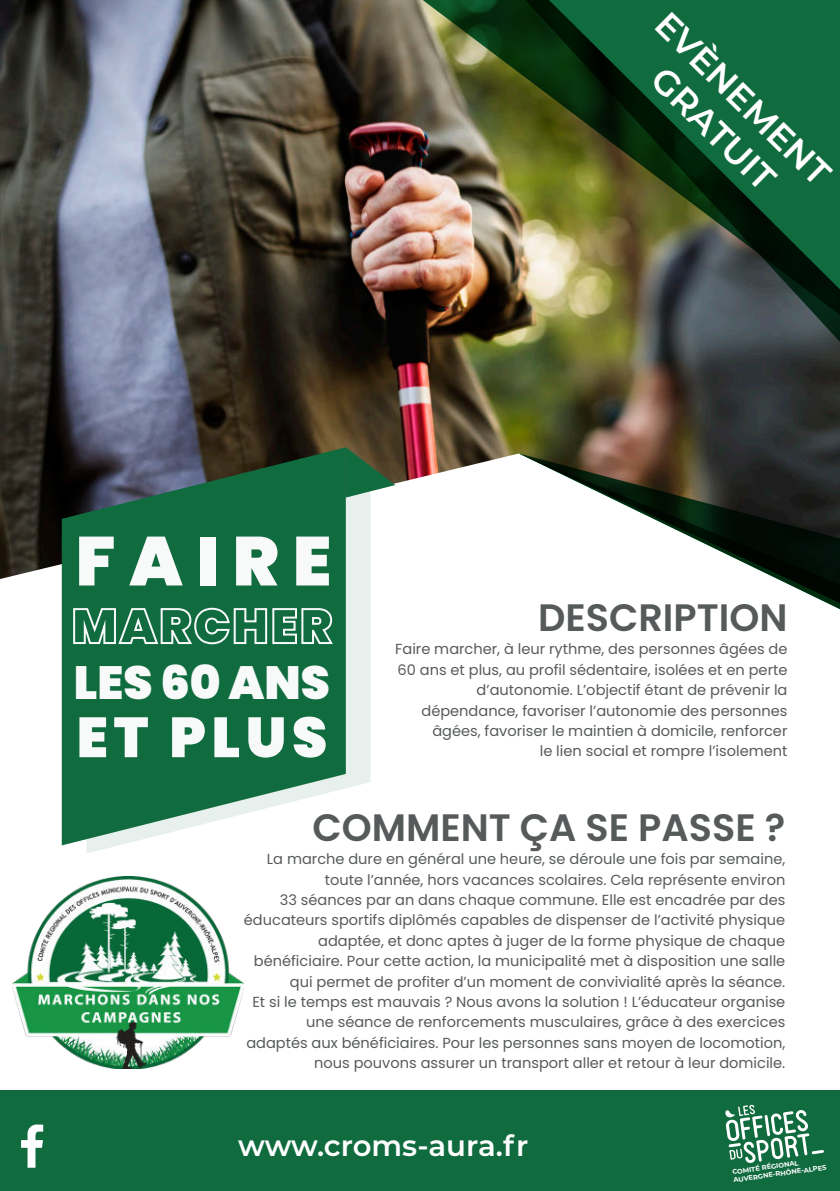
<style>
.page{position:relative;width:840px;height:1191px;background:#fff}
.page>*{position:absolute;margin:0;border:0;box-sizing:border-box;transform-origin:0 0}
.t1{font:900 69px "Poppins";letter-spacing:.2em;color:#f8fafa}
.t2{font:900 56.4px "Poppins";letter-spacing:.1em;color:#f8fafa}
.t3{font:900 46.6px "Poppins";color:#f8fafa}
.t4{font:600 38.2px "Poppins";color:#575a5b}
.t5{font:600 35px/41.8px "Montserrat";color:#fff;text-align:center}
.t6{font:600 29.2px "Montserrat";color:#fff}
.t7{font:14.6px/20.4px "Poppins";color:#575a5b;text-align:right}
.t8{font:700 6.8px/8px "Montserrat";color:#fff}
</style>
<div class="page">
<div style="left:0;top:0;width:839px;height:1191px;background:#106b3e"></div>
<img style="left:0;top:0;width:839px;height:453px">
<img style="left:305px;top:0;width:78px;height:401px">
<img style="left:383px;top:0;width:456px;height:443px">
<img style="left:458px;top:0;width:381px;height:405px">
<div style="left:0;top:453px;width:839px;height:637px;background:#fff"></div>
<svg style="left:518px;top:453px;width:321px;height:243px;background:#b9bab7"></svg>
<svg style="left:21px;top:1124px;width:22px;height:43px"></svg>
<svg style="left:86px;top:497px;width:284px;height:356px;background:#eaf2ee"></svg>
<svg style="left:62px;top:447px;width:283px;height:398px"></svg>
<svg style="left:345px;top:447px;width:50px;height:50px"></svg>
<svg style="left:72px;top:606px;width:262px;height:40px"></svg>
<img style="left:12px;top:876px;width:231px;height:192px">
<svg style="left:725px;top:1104px;width:98px;height:59px"></svg>
<h3 class="t5" style="left:676px;top:3px;width:231px;rotate:45deg">EVÈNEMENT<br>GRATUIT</h3>
<h1 class="t1" style="left:76px;top:521px;width:257px">FAIRE</h1>
<h3 class="t3" style="left:74px;top:655px;width:257px">LES 60 ANS</h3>
<h2 class="t2" style="left:77px;top:704px;width:252px">ET PLUS</h2>
<h3 class="t4" style="left:538px;top:603px;width:251px">DESCRIPTION</h3>
<p class="t7" style="left:395px;top:640px;width:393px">Faire marcher, à leur rythme, des personnes âgées de 60 ans et plus, au profil sédentaire, isolées et en perte d’autonomie. L’objectif étant de prévenir la dépendance, favoriser l’autonomie des personnes âgées, favoriser le maintien à domicile, renforcer<br>le lien social et rompre l’isolement</p>
<h3 class="t4" style="left:312px;top:813px;width:474px">COMMENT ÇA SE PASSE ?</h3>
<p class="t7" style="left:244px;top:850px;width:542px">La marche dure en général une heure, se déroule une fois par semaine, toute l’année, hors vacances scolaires. Cela représente environ<br>33 séances par an dans chaque commune. Elle est encadrée par des éducateurs sportifs diplômés capables de dispenser de l’activité physique adaptée, et donc aptes à juger de la forme physique de chaque bénéficiaire. Pour cette action, la municipalité met à disposition une salle qui permet de profiter d’un moment de convivialité après la séance.<br>Et si le temps est mauvais ? Nous avons la solution ! L’éducateur organise une séance de renforcements musculaires, grâce à des exercices adaptés aux bénéficiaires. Pour les personnes sans moyen de locomotion, nous pouvons assurer un transport aller et retour à leur domicile.</p>
<h3 class="t6" style="left:238px;top:1129px;width:291px">www.croms-aura.fr</h3>
<p class="t8" style="left:731px;top:1168px;width:95px;rotate:-8deg">COMITÉ RÉGIONAL<br>AUVERGNE-RHÔNE-ALPES</p>
</div>
